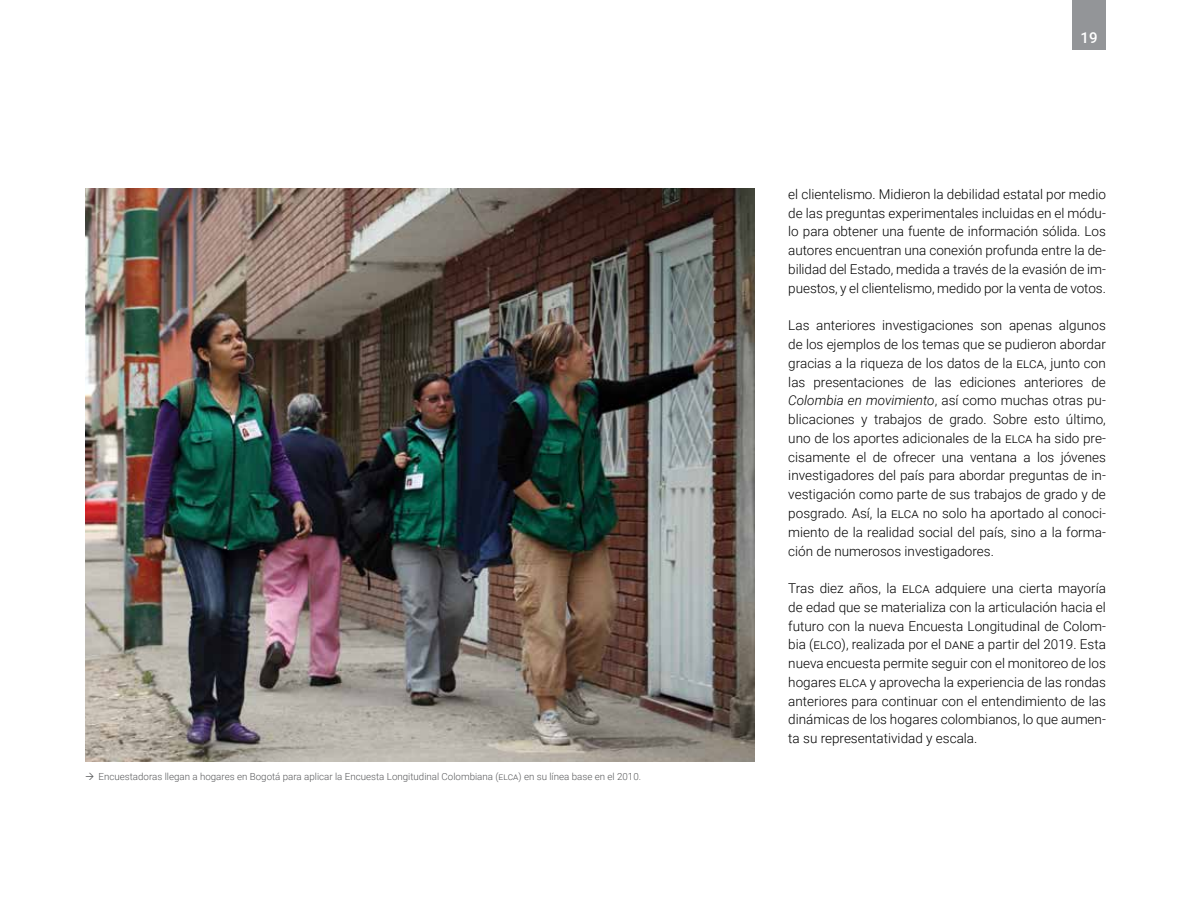
<style>
.page{position:relative;width:1191px;height:915px;background:#fff}
.page>*{position:absolute;margin:0;border:0;box-sizing:border-box;transform-origin:0 0}
.t1{font:500 15px "Roboto";color:#fff}
.t2{font:300 13.5px/18.8px "Roboto";color:#000;text-align:justify}
.t3{font:300 9.75px "Roboto";color:#58595b}
.s1{font-style:italic}
</style>
<div class="page">
<div style="left:1072px;top:0;width:34px;height:49px;background:#939598"></div>
<img style="left:85px;top:189px;width:669px;height:572px">
<p class="t3" style="left:99px;top:769px;width:406px">Encuestadoras llegan a hogares en Bogotá para aplicar la Encuesta Longitudinal Colombiana (elca</p>
<p class="t3" style="left:518px;top:769px;width:124px">) en su línea base en el 2010.</p>
<p class="t1" style="left:1080px;top:28px;width:19px">19</p>
<p class="t2" style="left:788px;top:184px;width:319px">el clientelismo. Midieron la debilidad estatal por medio de las preguntas experimentales incluidas en el módu&shy;lo para obtener una fuente de información sólida. Los autores encuentran una conexión profunda entre la de&shy;bilidad del Estado, medida a través de la evasión de im&shy;puestos, y el clientelismo, medido por la venta de votos.</p>
<p class="t2" style="left:788px;top:315px;width:319px">Las anteriores investigaciones son apenas algunos de los ejemplos de los temas que se pudieron abordar gracias a la riqueza de los datos de la elca</p>
<p class="t2" style="left:788px;top:353px;width:319px;text-indent:256px">, junto con las presentaciones de las ediciones anteriores de <span class="s1">Colombia en movimiento</span>, así como muchas otras pu&shy;blicaciones y trabajos de grado. Sobre esto último, uno de los aportes adicionales de la elca</p>
<p class="t2" style="left:788px;top:428px;width:319px;text-indent:248px">ha sido pre&shy;cisamente el de ofrecer una ventana a los jóvenes investigadores del país para abordar preguntas de in&shy;vestigación como parte de sus trabajos de grado y de posgrado. Así, la elca</p>
<p class="t2" style="left:788px;top:503px;width:319px;text-indent:135px">no solo ha aportado al conoci&shy;miento de la realidad social del país, sino a la forma&shy;ción de numerosos investigadores.</p>
<p class="t2" style="left:788px;top:578px;width:122px">Tras diez años, la elca</p>
<p class="t2" style="left:788px;top:578px;width:319px;text-indent:147px">adquiere una cierta mayoría de edad que se materializa con la articulación hacia el futuro con la nueva Encuesta Longitudinal de Colom&shy;bia (elco), realizada por el dane a partir del 2019. Esta nueva encuesta permite seguir con el monitoreo de los hogares elca</p>
<p class="t2" style="left:788px;top:672px;width:319px;text-indent:81px">y aprovecha la experiencia de las rondas anteriores para continuar con el entendimiento de las dinámicas de los hogares colombianos, lo que aumen&shy;ta su representatividad y escala.</p>
</div>
